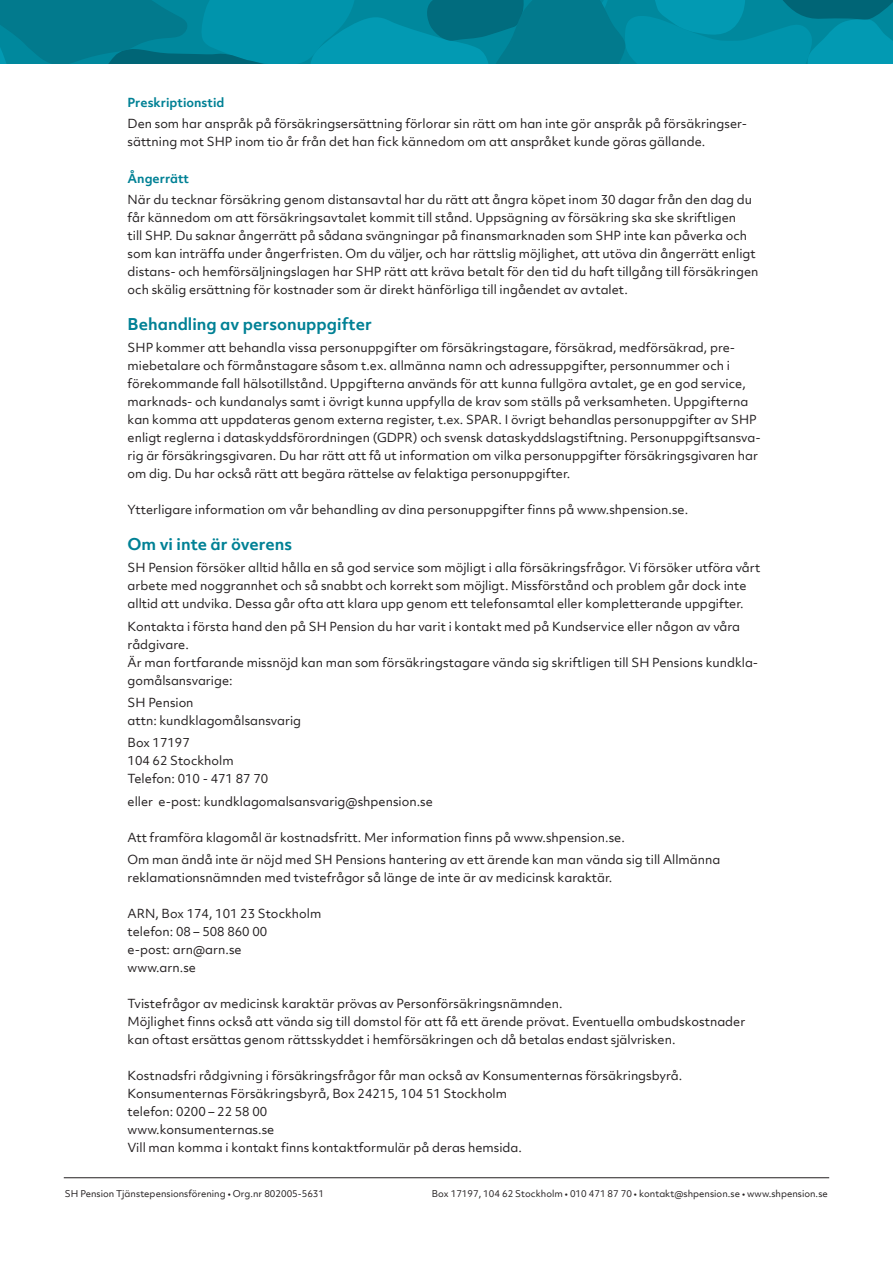
<style>
.page{position:relative;width:893px;height:1263px;background:#fff}
.page>*{position:absolute;margin:0;border:0;box-sizing:border-box;transform-origin:0 0}
.Brödtext_8_12_pkt_vänsterjusterad{font:700 15.6px "Objektiv Mk 2";color:#008195}
.Brödtext_8_12_pkt_vänsterjusterad-2{font:12px/18px "Objektiv Mk 2";color:#231f20}
.Brödtext_8_12_pkt_vänsterjusterad-3{font:700 12px "Objektiv Mk 2";color:#008195}
.t1{font:9px "Objektiv Mk 2";color:#231f20}
.s1{font-weight:700;color:#008195}
</style>
<div class="page">
<svg style="left:0;top:0;width:893px;height:64px"></svg>
<hr style="left:64px;top:1177px;width:765px;height:1px;background:#231f20">
<p class="Brödtext_8_12_pkt_vänsterjusterad-2" style="left:128px;top:92px;width:621px;line-height:21px"><span class="s1">Preskriptionstid<br></span>Den som har anspråk på försäkringsersättning förlorar sin rätt om han inte gör anspråk på försäkringser-</p>
<p class="Brödtext_8_12_pkt_vänsterjusterad-2" style="left:128px;top:132px;width:579px">sättning mot SHP inom tio år från det han fick kännedom om att anspråket kunde göras gällande.</p>
<p class="Brödtext_8_12_pkt_vänsterjusterad-3" style="left:128px;top:170px;width:63px">Ångerrätt</p>
<p class="Brödtext_8_12_pkt_vänsterjusterad-2" style="left:128px;top:190px;width:632px">När du tecknar försäkring genom distansavtal har du rätt att ångra köpet inom 30 dagar från den dag du får kännedom om att försäkringsavtalet kommit till stånd. Uppsägning av försäkring ska ske skriftligen<br>till SHP. Du saknar ångerrätt på sådana svängningar på finansmarknaden som SHP inte kan påverka och som kan inträffa under ångerfristen. Om du väljer, och har rättslig möjlighet, att utöva din ångerrätt enligt distans- och hemförsäljningslagen har SHP rätt att kräva betalt för den tid du haft tillgång till försäkringen och skälig ersättning för kostnader som är direkt hänförliga till ingåendet av avtalet.</p>
<p class="Brödtext_8_12_pkt_vänsterjusterad" style="left:128px;top:313px;width:246px">Behandling av personuppgifter</p>
<p class="Brödtext_8_12_pkt_vänsterjusterad-2" style="left:128px;top:339px;width:635px">SHP kommer att behandla vissa personuppgifter om försäkringstagare, försäkrad, medförsäkrad, pre&shy;miebetalare och förmånstagare såsom t.ex. allmänna namn och adressuppgifter, personnummer och i förekommande fall hälsotillstånd. Uppgifterna används för att kunna fullgöra avtalet, ge en god service, marknads- och kundanalys samt i övrigt kunna uppfylla de krav som ställs på verksamheten. Uppgifterna kan komma att uppdateras genom externa register, t.ex. SPAR. I övrigt behandlas personuppgifter av SHP enligt reglerna i dataskyddsförordningen (GDPR) och svensk dataskyddslagstiftning. Personuppgiftsansva&shy;rig är försäkringsgivaren. Du har rätt att få ut information om vilka personuppgifter försäkringsgivaren har om dig. Du har också rätt att begära rättelse av felaktiga personuppgifter.</p>
<p class="Brödtext_8_12_pkt_vänsterjusterad-2" style="left:128px;top:501px;width:562px">Ytterligare information om vår behandling av dina personuppgifter finns på www.shpension.se.</p>
<p class="Brödtext_8_12_pkt_vänsterjusterad" style="left:128px;top:533px;width:166px">Om vi inte är överens</p>
<p class="Brödtext_8_12_pkt_vänsterjusterad-2" style="left:128px;top:559px;width:634px">SH Pension försöker alltid hålla en så god service som möjligt i alla försäkringsfrågor. Vi försöker utföra vårt arbete med noggrannhet och så snabbt och korrekt som möjligt. Missförstånd och problem går dock inte alltid att undvika. Dessa går ofta att klara upp genom ett telefonsamtal eller kompletterande uppgifter.</p>
<p class="Brödtext_8_12_pkt_vänsterjusterad-2" style="left:128px;top:617px;width:632px">Kontakta i första hand den på SH Pension du har varit i kontakt med på Kundservice eller någon av våra rådgivare.<br>Är man fortfarande missnöjd kan man som försäkringstagare vända sig skriftligen till SH Pensions kundkla&shy;gomålsansvarige:</p>
<p class="Brödtext_8_12_pkt_vänsterjusterad-2" style="left:128px;top:693px;width:175px">SH Pension<br>attn: kundklagomålsansvarig</p>
<p class="Brödtext_8_12_pkt_vänsterjusterad-2" style="left:128px;top:734px;width:142px">Box 17197<br>104 62 Stockholm<br>Telefon: 010 - 471 87 70</p>
<p class="Brödtext_8_12_pkt_vänsterjusterad-2" style="left:128px;top:792px;width:307px">eller e-post: kundklagomalsansvarig@shpension.se</p>
<p class="Brödtext_8_12_pkt_vänsterjusterad-2" style="left:128px;top:828px;width:499px">Att framföra klagomål är kostnadsfritt. Mer information finns på www.shpension.se.</p>
<p class="Brödtext_8_12_pkt_vänsterjusterad-2" style="left:128px;top:850px;width:594px">Om man ändå inte är nöjd med SH Pensions hantering av ett ärende kan man vända sig till Allmänna reklamationsnämnden med tvistefrågor så länge de inte är av medicinsk karaktär.</p>
<p class="Brödtext_8_12_pkt_vänsterjusterad-2" style="left:128px;top:904px;width:195px">ARN, Box 174, 101 23 Stockholm</p>
<p class="Brödtext_8_12_pkt_vänsterjusterad-2" style="left:128px;top:922px;width:141px">telefon: 08 – 508 860 00</p>
<p class="Brödtext_8_12_pkt_vänsterjusterad-2" style="left:128px;top:940px;width:116px">e-post: arn@arn.se</p>
<p class="Brödtext_8_12_pkt_vänsterjusterad-2" style="left:128px;top:958px;width:70px">www.arn.se</p>
<p class="Brödtext_8_12_pkt_vänsterjusterad-2" style="left:128px;top:994px;width:436px">Tvistefrågor av medicinsk karaktär prövas av Personförsäkringsnämnden.</p>
<p class="Brödtext_8_12_pkt_vänsterjusterad-2" style="left:128px;top:1012px;width:619px">Möjlighet finns också att vända sig till domstol för att få ett ärende prövat. Eventuella ombudskostnader kan oftast ersättas genom rättsskyddet i hemförsäkringen och då betalas endast självrisken.</p>
<p class="Brödtext_8_12_pkt_vänsterjusterad-2" style="left:128px;top:1066px;width:556px">Kostnadsfri rådgivning i försäkringsfrågor får man också av Konsumenternas försäkringsbyrå.</p>
<p class="Brödtext_8_12_pkt_vänsterjusterad-2" style="left:128px;top:1084px;width:381px">Konsumenternas Försäkringsbyrå, Box 24215, 104 51 Stockholm</p>
<p class="Brödtext_8_12_pkt_vänsterjusterad-2" style="left:128px;top:1102px;width:141px">telefon: 0200 – 22 58 00</p>
<p class="Brödtext_8_12_pkt_vänsterjusterad-2" style="left:128px;top:1120px;width:148px">www.konsumenternas.se</p>
<p class="Brödtext_8_12_pkt_vänsterjusterad-2" style="left:128px;top:1138px;width:396px">Vill man komma i kontakt finns kontaktformulär på deras hemsida.</p>
<p class="t1" style="left:65px;top:1187px;width:261px">SH Pension Tjänstepensionsförening • Org.nr 802005-5631</p>
<p class="t1" style="left:432px;top:1187px;width:397px">Box 17197, 104 62 Stockholm • 010 471 87 70 • kontakt@shpension.se • www.shpension.se</p>
</div>
